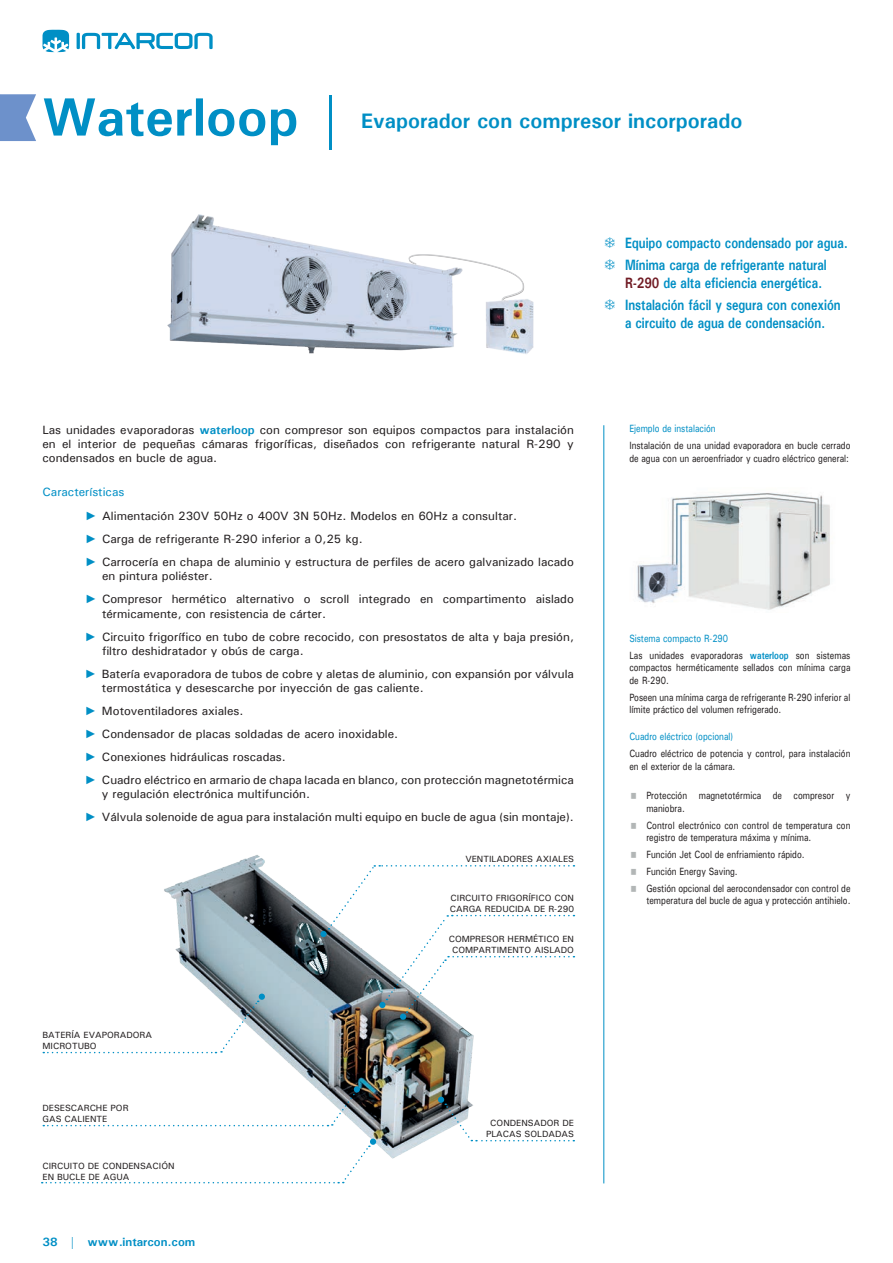
<style>
.page{position:relative;width:893px;height:1263px;background:#fff}
.page>*{position:absolute;margin:0;border:0;box-sizing:border-box;transform-origin:0 0}
.t1{font:700 54px "Univers";color:#008fc5}
.t2{font:700 21px "Univers";color:#008fc5}
.t3{font:700 15px/22.2px "Univers";color:#008fc5;scale:.8 1}
.t4{font:500 12px/23px "Univers";color:#231f20}
.t5{font:700 12px "Univers";color:#008fc5}
.t6{font:500 10.5px/12.6px "Univers";color:#231f20;scale:.8 1}
.t7{font:500 10.5px "Univers";color:#008fc5;scale:.8 1}
.t8{font:500 9px/10.8px "Univers";color:#231f20}
.s1{color:#701a23}
.s2{font-weight:700;color:#008fc5}
.s3{color:#008fc5}
.s4{font-family:"Arial";font-weight:400;color:#008fc5}
</style>
<div class="page">
<svg style="left:77px;top:33px;width:136px;height:16px"></svg>
<svg style="left:42px;top:30px;width:27px;height:22px"></svg>
<img style="left:154px;top:855px;width:333px;height:304px">
<svg style="left:473px;top:260px;width:51px;height:37px"></svg>
<hr style="left:604px;top:425px;width:1px;height:758px;background:#008fc5">
<svg style="left:0;top:94px;width:36px;height:47px"></svg>
<img style="left:637px;top:492px;width:193px;height:118px">
<img style="left:167px;top:214px;width:306px;height:140px">
<img style="left:486px;top:297px;width:48px;height:57px">
<svg style="left:42px;top:1145px;width:328px;height:38px"></svg>
<div style="left:370px;top:1138px;width:6px;height:7px;background:#008fc5;border-radius:50%"></div>
<svg style="left:43px;top:1086px;width:317px;height:40px"></svg>
<svg style="left:43px;top:1000px;width:216px;height:53px"></svg>
<div style="left:259px;top:993px;width:6px;height:7px;background:#008fc5;border-radius:50%"></div>
<svg style="left:444px;top:1103px;width:130px;height:38px"></svg>
<div style="left:438px;top:1096px;width:6px;height:7px;background:#008fc5;border-radius:50%"></div>
<div style="left:400px;top:1013px;width:6px;height:7px;background:#008fc5;border-radius:50%"></div>
<svg style="left:329px;top:865px;width:245px;height:148px"></svg>
<div style="left:320px;top:931px;width:7px;height:6px;background:#008fc5;border-radius:50%"></div>
<h1 class="t1" style="left:43px;top:83px;width:302px">Waterloop |</h1>
<h2 class="t2" style="left:361px;top:107px;width:383px">Evaporador con compresor incorporado</h2>
<p class="t3" style="left:625px;top:231px;width:280px">Equipo compacto condensado por agua.<br>Mínima carga de refrigerante natural</p>
<p class="t3" style="left:625px;top:271px;width:271px"><span class="s1">R-290</span> de alta eficiencia energética.<br>Instalación fácil y segura con conexión</p>
<p class="t3" style="left:625px;top:312px;width:252px">a circuito de agua de condensación.</p>
<p class="t4" style="left:42px;top:422px;width:533px;line-height:14.4px;text-align:justify">Las unidades evaporadoras <span class="s2">waterloop</span> con compresor son equipos compactos para instalación en el interior de pequeñas cámaras frigoríficas, diseñados con refrigerante natural R-290 y condensados en bucle de agua.</p>
<p class="t4" style="left:85px;top:480px;width:434px;line-height:24.2px;text-indent:-43px"><span class="s3">Características<br></span><span class="s4">►</span> Alimentación 230V 50Hz o 400V 3N 50Hz. Modelos en 60Hz a consultar.</p>
<p class="t4" style="left:85px;top:527px;width:490px"><span class="s4">►</span> Carga de refrigerante R-290 inferior a 0,25 kg.<br><span class="s4">►</span> Carrocería en chapa de aluminio y estructura de perfiles de acero galvanizado lacado</p>
<p class="t4" style="left:85px;top:564px;width:490px;text-indent:17px">en pintura poliéster.<br><span class="s4">►</span> Compresor hermético alternativo o scroll integrado en compartimento aislado</p>
<p class="t4" style="left:85px;top:602px;width:490px;text-indent:17px">térmicamente, con resistencia de cárter.<br><span class="s4">►</span> Circuito frigorífico en tubo de cobre recocido, con presostatos de alta y baja presión,</p>
<p class="t4" style="left:85px;top:639px;width:490px;text-indent:17px">filtro deshidratador y obús de carga.<br><span class="s4">►</span> Batería evaporadora de tubos de cobre y aletas de aluminio, con expansión por válvula</p>
<p class="t4" style="left:85px;top:676px;width:491px;text-indent:17px">termostática y desescarche por inyección de gas caliente.<br><span class="s4">►</span> Motoventiladores axiales.<br><span class="s4">►</span> Condensador de placas soldadas de acero inoxidable.<br><span class="s4">►</span> Conexiones hidráulicas roscadas.<br><span class="s4">►</span> Cuadro eléctrico en armario de chapa lacada en blanco, con protección magnetotérmica</p>
<p class="t4" style="left:85px;top:782px;width:491px;text-indent:17px">y regulación electrónica multifunción.<br><span class="s4">►</span> Válvula solenoide de agua para instalación multi equipo en bucle de agua (sin montaje).</p>
<p class="t8" style="left:465px;top:853px;width:110px">VENTILADORES AXIALES</p>
<p class="t8" style="left:43px;top:1029px;width:111px">BATERÍA EVAPORADORA<br>MICROTUBO</p>
<p class="t8" style="left:43px;top:1102px;width:88px">DESESCARCHE POR<br>GAS CALIENTE</p>
<p class="t8" style="left:43px;top:1160px;width:134px">CIRCUITO DE CONDENSACIÓN<br>EN BUCLE DE AGUA</p>
<p class="t5" style="left:43px;top:1234px;width:154px">38 | www.intarcon.com</p>
<p class="t8" style="left:450px;top:892px;width:126px">CIRCUITO FRIGORÍFICO CON<br>CARGA REDUCIDA DE R-290</p>
<p class="t8" style="left:449px;top:933px;width:127px;text-align:center">COMPRESOR HERMÉTICO EN<br>COMPARTIMENTO AISLADO</p>
<p class="t8" style="left:486px;top:1117px;width:89px;text-align:center">CONDENSADOR DE<br>PLACAS SOLDADAS</p>
<p class="t7" style="left:629px;top:422px;width:109px">Ejemplo de instalación</p>
<p class="t6" style="left:629px;top:439px;width:278px">Instalación de una unidad evaporadora en bucle cerrado de agua con un aeroenfriador y cuadro eléctrico general:</p>
<p class="t6" style="left:629px;top:630px;width:278px;line-height:16.8px"><span class="s3">Sistema compacto R-290<br></span>Las unidades evaporadoras <span class="s2">waterloop</span> son sistemas</p>
<p class="t6" style="left:629px;top:661px;width:278px">compactos herméticamente sellados con mínima carga de R-290.</p>
<p class="t6" style="left:629px;top:691px;width:278px">Poseen una mínima carga de refrigerante R-290 inferior al límite práctico del volumen refrigerado.</p>
<p class="t7" style="left:629px;top:730px;width:131px">Cuadro eléctrico (opcional)</p>
<p class="t6" style="left:629px;top:747px;width:278px">Cuadro eléctrico de potencia y control, para instalación en el exterior de la cámara.</p>
<p class="t6" style="left:646px;top:789px;width:257px">Protección magnetotérmica de compresor y maniobra.</p>
<p class="t6" style="left:646px;top:818px;width:257px">Control electrónico con control de temperatura con registro de temperatura máxima y mínima.</p>
<p class="t6" style="left:646px;top:846px;width:257px;line-height:16.8px">Función Jet Cool de enfriamiento rápido.<br>Función Energy Saving.<br>Gestión opcional del aerocondensador con control de</p>
<p class="t6" style="left:646px;top:894px;width:257px">temperatura del bucle de agua y protección antihielo.</p>
</div>
